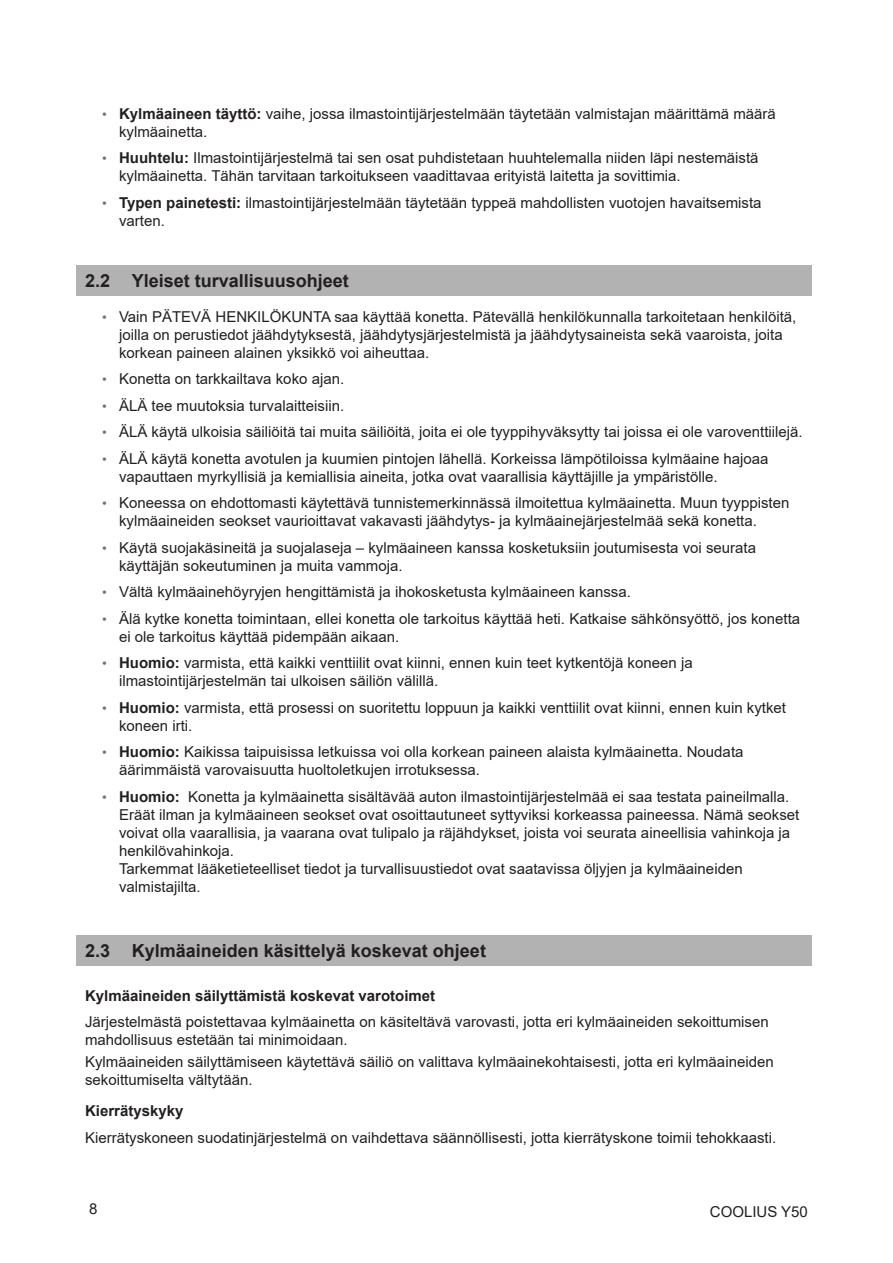
<style>
.page{position:relative;width:893px;height:1263px;background:#fff}
.page>*{position:absolute;margin:0;border:0;box-sizing:border-box;transform-origin:0 0}
.t1{font:700 18px "Arial";color:#231f20}
.t2{font:15px/18px "Arial";color:#231f20}
.t3{font:700 15px "Arial";color:#231f20}
.s1{font-size:13.5px;color:#737173}
.s2{font-weight:700}
</style>
<div class="page">
<div style="left:77px;top:265px;width:735px;height:30px;background:#b2b2b2"></div>
<div style="left:77px;top:935px;width:735px;height:30px;background:#b2b2b2"></div>
<p class="t2" style="left:119px;top:105px;width:658px;text-indent:-17px"><span class="s1">•</span> <span class="s2">Kylmäaineen täyttö:</span> vaihe, jossa ilmastointijärjestelmään täytetään valmistajan määrittämä määrä kylmäainetta.</p>
<p class="t2" style="left:119px;top:149px;width:641px;text-indent:-17px"><span class="s1">•</span> <span class="s2">Huuhtelu:</span> Ilmastointijärjestelmä tai sen osat puhdistetaan huuhtelemalla niiden läpi nestemäistä kylmäainetta. Tähän tarvitaan tarkoitukseen vaadittavaa erityistä laitetta ja sovittimia.</p>
<p class="t2" style="left:119px;top:194px;width:644px;text-indent:-17px"><span class="s1">•</span> <span class="s2">Typen painetesti:</span> ilmastointijärjestelmään täytetään typpeä mahdollisten vuotojen havaitsemista varten.</p>
<p class="t1" style="left:85px;top:268px;width:265px">2.2 Yleiset turvallisuusohjeet</p>
<p class="t2" style="left:119px;top:307px;width:679px;text-indent:-17px"><span class="s1">•</span> Vain PÄTEVÄ HENKILÖKUNTA saa käyttää konetta. Pätevällä henkilökunnalla tarkoitetaan henkilöitä, joilla on perustiedot jäähdytyksestä, jäähdytysjärjestelmistä ja jäähdytysaineista sekä vaaroista, joita korkean paineen alainen yksikkö voi aiheuttaa.</p>
<p class="t2" style="left:102px;top:370px;width:244px"><span class="s1">•</span> Konetta on tarkkailtava koko ajan.</p>
<p class="t2" style="left:102px;top:396px;width:244px"><span class="s1">•</span> ÄLÄ tee muutoksia turvalaitteisiin.</p>
<p class="t2" style="left:102px;top:423px;width:702px"><span class="s1">•</span> ÄLÄ käytä ulkoisia säiliöitä tai muita säiliöitä, joita ei ole tyyppihyväksytty tai joissa ei ole varoventtiilejä.</p>
<p class="t2" style="left:119px;top:449px;width:651px;text-indent:-17px"><span class="s1">•</span> ÄLÄ käytä konetta avotulen ja kuumien pintojen lähellä. Korkeissa lämpötiloissa kylmäaine hajoaa vapauttaen myrkyllisiä ja kemiallisia aineita, jotka ovat vaarallisia käyttäjille ja ympäristölle.</p>
<p class="t2" style="left:119px;top:494px;width:672px;text-indent:-17px"><span class="s1">•</span> Koneessa on ehdottomasti käytettävä tunnistemerkinnässä ilmoitettua kylmäainetta. Muun tyyppisten kylmäaineiden seokset vaurioittavat vakavasti jäähdytys- ja kylmäainejärjestelmää sekä konetta.</p>
<p class="t2" style="left:119px;top:538px;width:638px;text-indent:-17px"><span class="s1">•</span> Käytä suojakäsineitä ja suojalaseja – kylmäaineen kanssa kosketuksiin joutumisesta voi seurata käyttäjän sokeutuminen ja muita vammoja.</p>
<p class="t2" style="left:102px;top:583px;width:530px"><span class="s1">•</span> Vältä kylmäainehöyryjen hengittämistä ja ihokosketusta kylmäaineen kanssa.</p>
<p class="t2" style="left:119px;top:609px;width:683px;text-indent:-17px"><span class="s1">•</span> Älä kytke konetta toimintaan, ellei konetta ole tarkoitus käyttää heti. Katkaise sähkönsyöttö, jos konetta ei ole tarkoitus käyttää pidempään aikaan.</p>
<p class="t2" style="left:119px;top:654px;width:575px;text-indent:-17px"><span class="s1">•</span> <span class="s2">Huomio:</span> varmista, että kaikki venttiilit ovat kiinni, ennen kuin teet kytkentöjä koneen ja ilmastointijärjestelmän tai ulkoisen säiliön välillä.</p>
<p class="t2" style="left:119px;top:698px;width:668px;text-indent:-17px"><span class="s1">•</span> <span class="s2">Huomio:</span> varmista, että prosessi on suoritettu loppuun ja kaikki venttiilit ovat kiinni, ennen kuin kytket koneen irti.</p>
<p class="t2" style="left:119px;top:743px;width:626px;text-indent:-17px"><span class="s1">•</span> <span class="s2">Huomio:</span> Kaikissa taipuisissa letkuissa voi olla korkean paineen alaista kylmäainetta. Noudata äärimmäistä varovaisuutta huoltoletkujen irrotuksessa.</p>
<p class="t2" style="left:119px;top:787px;width:682px;text-indent:-17px"><span class="s1">•</span> <span class="s2">Huomio:</span> Konetta ja kylmäainetta sisältävää auton ilmastointijärjestelmää ei saa testata paineilmalla.<br>Eräät ilman ja kylmäaineen seokset ovat osoittautuneet syttyviksi korkeassa paineessa. Nämä seokset voivat olla vaarallisia, ja vaarana ovat tulipalo ja räjähdykset, joista voi seurata aineellisia vahinkoja ja henkilövahinkoja.<br>Tarkemmat lääketieteelliset tiedot ja turvallisuustiedot ovat saatavissa öljyjen ja kylmäaineiden valmistajilta.</p>
<p class="t1" style="left:85px;top:938px;width:402px">2.3 Kylmäaineiden käsittelyä koskevat ohjeet</p>
<p class="t3" style="left:85px;top:985px;width:352px">Kylmäaineiden säilyttämistä koskevat varotoimet</p>
<p class="t2" style="left:85px;top:1013px;width:685px">Järjestelmästä poistettavaa kylmäainetta on käsiteltävä varovasti, jotta eri kylmäaineiden sekoittumisen mahdollisuus estetään tai minimoidaan.</p>
<p class="t2" style="left:85px;top:1053px;width:690px">Kylmäaineiden säilyttämiseen käytettävä säiliö on valittava kylmäainekohtaisesti, jotta eri kylmäaineiden sekoittumiselta vältytään.</p>
<p class="t3" style="left:85px;top:1100px;width:100px">Kierrätyskyky</p>
<p class="t2" style="left:85px;top:1128px;width:693px">Kierrätyskoneen suodatinjärjestelmä on vaihdettava säännöllisesti, jotta kierrätyskone toimii tehokkaasti.</p>
<p class="t2" style="left:89px;top:1200px;width:10px">8</p>
<p class="t2" style="left:710px;top:1202px;width:100px">COOLIUS Y50</p>
</div>
